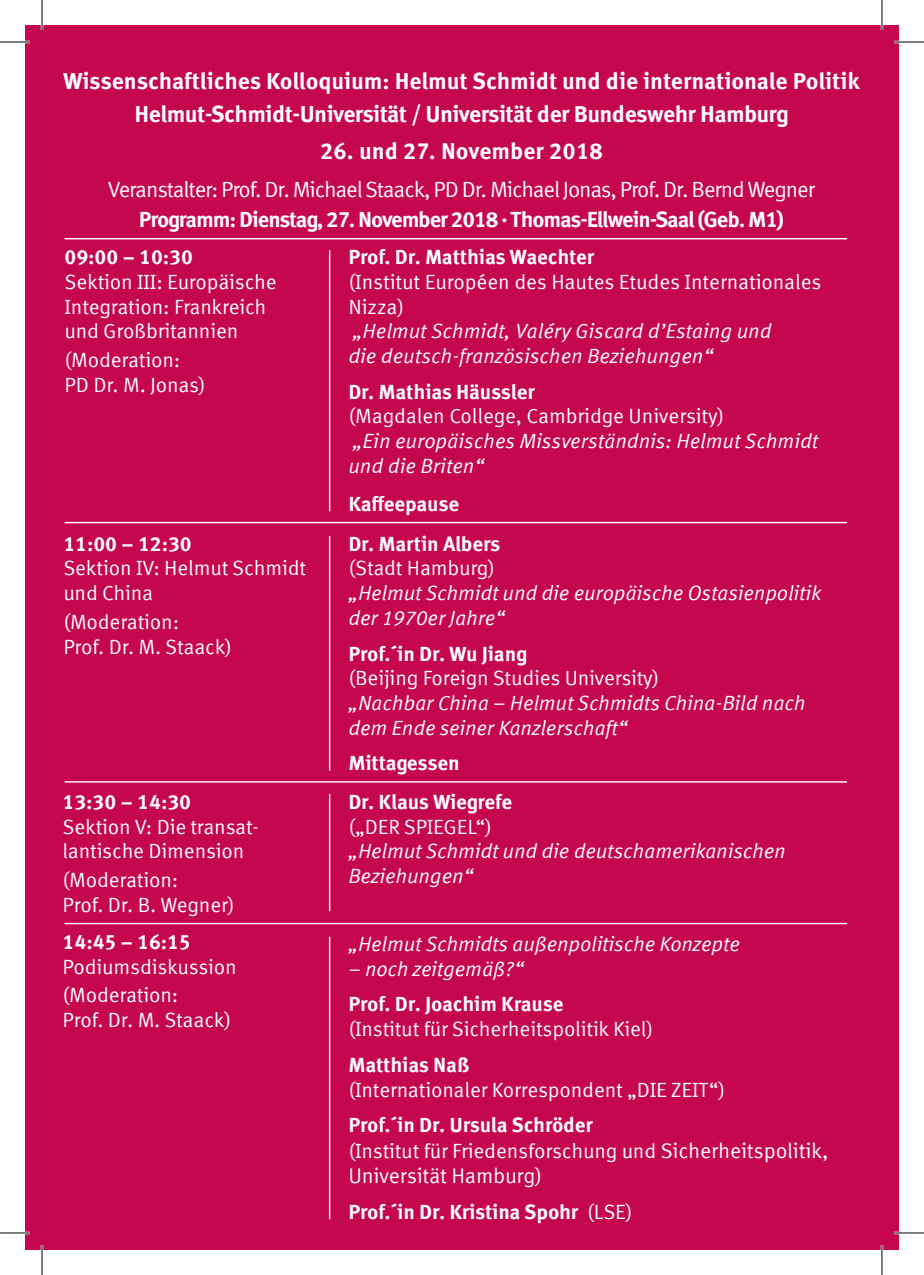
<style>
.page{position:relative;width:924px;height:1275px;background:#fff}
.page>*{position:absolute;margin:0;border:0;box-sizing:border-box;transform-origin:0 0}
.t1{font:700 23px/33.8px "Meta Corr Offc";letter-spacing:-.015em;color:#fff;text-align:center}
.t2{font:22px "Meta Corr Offc";letter-spacing:-.05em;color:#fff}
.t3{font:700 22px "Meta Corr Offc";letter-spacing:-.05em;color:#fff}
.t4{font:21.2px "Meta Corr Offc";letter-spacing:-.015em;color:#fff}
.t5{font:20.6px/24.6px "Meta Corr Offc";letter-spacing:-.01em;color:#fff}
.t6{font:italic 20.6px/24.6px "Meta Corr Offc";letter-spacing:-.01em;color:#fff}
.t7{font:700 20.6px "Meta Corr Offc";letter-spacing:-.01em;color:#fff}
.s1{font-weight:700}
.s2{font-size:21.2px}
.s3{font-weight:400}
</style>
<div class="page">
<div style="left:25px;top:25px;width:873px;height:1225px;background:#c50750"></div>
<hr style="left:64px;top:238px;width:782px;height:1px;background:#fff">
<hr style="left:64px;top:522px;width:782px;height:1px;background:#fff">
<hr style="left:64px;top:781px;width:782px;height:1px;background:#fff">
<hr style="left:64px;top:923px;width:782px;height:1px;background:#fff">
<hr style="left:329px;top:250px;width:1px;height:261px;background:#fff">
<hr style="left:329px;top:536px;width:1px;height:234px;background:#fff">
<hr style="left:329px;top:794px;width:1px;height:117px;background:#fff">
<hr style="left:329px;top:937px;width:1px;height:282px;background:#fff">
<hr style="left:0;top:41px;width:30px;height:2px;background:#fff">
<hr style="left:893px;top:41px;width:30px;height:2px;background:#fff">
<hr style="left:0;top:1231px;width:30px;height:3px;background:#fff">
<hr style="left:893px;top:1231px;width:30px;height:3px;background:#fff">
<hr style="left:41px;top:0;width:2px;height:30px;background:#fff">
<hr style="left:41px;top:1245px;width:2px;height:30px;background:#fff">
<hr style="left:880px;top:0;width:2px;height:30px;background:#fff">
<hr style="left:880px;top:1245px;width:2px;height:30px;background:#fff">
<hr style="left:0;top:42px;width:30px;height:1px;background:#000">
<hr style="left:893px;top:42px;width:30px;height:1px;background:#000">
<hr style="left:0;top:1232px;width:30px;height:1px;background:#000">
<hr style="left:893px;top:1232px;width:30px;height:1px;background:#000">
<hr style="left:42px;top:0;width:1px;height:30px;background:#000">
<hr style="left:42px;top:1245px;width:1px;height:30px;background:#000">
<hr style="left:881px;top:0;width:1px;height:30px;background:#000">
<hr style="left:881px;top:1245px;width:1px;height:30px;background:#000">
<p class="t1" style="left:63px;top:64px;width:797px">Wissenschaftliches Kolloquium: Helmut Schmidt und die internationale Politik<br>Helmut-Schmidt-Universität / Universität der Bundeswehr Hamburg</p>
<p class="t1" style="left:320px;top:135px;width:284px">26. und 27. November 2018</p>
<p class="t2" style="left:108px;top:176px;width:708px">Veranstalter: Prof. Dr. Michael Staack, PD Dr. Michael Jonas, Prof. Dr. Bernd Wegner</p>
<p class="t3" style="left:139px;top:206px;width:646px">Programm: Dienstag, 27. November 2018 · Thomas-Ellwein-Saal (Geb. M1)</p>
<p class="t7" style="left:64px;top:245px;width:130px">09:00 – 10:30</p>
<p class="t5" style="left:64px;top:270px;width:214px">Sektion III: Europäische<br>Integration: Frankreich und Großbritannien</p>
<p class="t5" style="left:64px;top:347px;width:143px;line-height:25.4px">(Moderation:<br>PD Dr. M. Jonas)</p>
<p class="t7" style="left:348px;top:245px;width:247px">Prof. Dr. Matthias Waechter</p>
<p class="t5" style="left:348px;top:270px;width:474px">(Institut Européen des Hautes Etudes Internationales<br>Nizza)</p>
<p class="t6" style="left:348px;top:319px;width:424px">„Helmut Schmidt, Valéry Giscard d’Estaing und die deutsch-französischen Beziehungen“</p>
<p class="t7" style="left:348px;top:379px;width:188px">Dr. Mathias Häussler</p>
<p class="t5" style="left:348px;top:404px;width:377px">(Magdalen College, Cambridge University)</p>
<p class="t6" style="left:348px;top:429px;width:471px">„Ein europäisches Missverständnis: Helmut Schmidt und die Briten“</p>
<p class="t7" style="left:348px;top:491px;width:112px">Kaffeepause</p>
<p class="t7" style="left:63px;top:531px;width:130px">11:00 – 12:30</p>
<p class="t5" style="left:63px;top:556px;width:244px">Sektion IV: Helmut Schmidt und China</p>
<p class="t5" style="left:63px;top:609px;width:170px;line-height:25.4px">(Moderation:<br>Prof. Dr. M. Staack)</p>
<p class="t7" style="left:348px;top:531px;width:153px">Dr. Martin Albers</p>
<p class="t5" style="left:348px;top:556px;width:148px">(Stadt Hamburg)</p>
<p class="t6" style="left:348px;top:581px;width:474px">„Helmut Schmidt und die europäische Ostasienpolitik der 1970er Jahre“</p>
<p class="t7" style="left:348px;top:641px;width:180px">Prof.´in Dr. Wu Jiang</p>
<p class="t5" style="left:348px;top:666px;width:312px">(Beijing Foreign Studies University)</p>
<p class="t6" style="left:348px;top:691px;width:458px">„Nachbar China – Helmut Schmidts China-Bild nach dem Ende seiner Kanzlerschaft“</p>
<p class="t7" style="left:348px;top:751px;width:113px">Mittagessen</p>
<p class="t7" style="left:62px;top:789px;width:130px">13:30 – 14:30</p>
<p class="t5" style="left:62px;top:814px;width:198px">Sektion V: Die transat&shy;lantische Dimension</p>
<p class="t5" style="left:62px;top:868px;width:173px">(Moderation:<br>Prof. Dr. B. Wegner)</p>
<p class="t7" style="left:348px;top:789px;width:165px">Dr. Klaus Wiegrefe</p>
<p class="t5" style="left:348px;top:814px;width:145px">(„DER SPIEGEL“)</p>
<p class="t6" style="left:348px;top:839px;width:439px">„Helmut Schmidt und die deutschamerikanischen<br>Beziehungen“</p>
<p class="t7" style="left:62px;top:929px;width:130px">14:45 – 16:15</p>
<p class="t5" style="left:62px;top:952px;width:176px;line-height:28.6px">Podiumsdiskussion (Moderation:</p>
<p class="t5" style="left:62px;top:1008px;width:170px">Prof. Dr. M. Staack)</p>
<p class="t6" style="left:348px;top:932px;width:393px">„Helmut Schmidts außenpolitische Konzepte</p>
<p class="t6" style="left:348px;top:956px;width:177px">– noch zeitgemäß?“</p>
<p class="t7" style="left:348px;top:992px;width:217px">Prof. Dr. Joachim Krause</p>
<p class="t5" style="left:348px;top:1017px;width:306px">(Institut für Sicherheitspolitik Kiel)</p>
<p class="t7" style="left:348px;top:1052px;width:123px">Matthias Naß</p>
<p class="t5" style="left:348px;top:1077px;width:378px">(Internationaler Korrespondent „DIE ZEIT“)</p>
<p class="t5" style="left:348px;top:1113px;width:481px;line-height:25.4px"><span class="s1">Prof.´in Dr. Ursula Schröder<br></span>(Institut für Friedensforschung und <span class="s2">Sicherheitspolitik,</span></p>
<p class="t4" style="left:348px;top:1163px;width:195px">Universität Hamburg)</p>
<p class="t7" style="left:348px;top:1199px;width:286px">Prof.´in Dr. Kristina Spohr <span class="s3">(LSE)</span></p>
</div>
